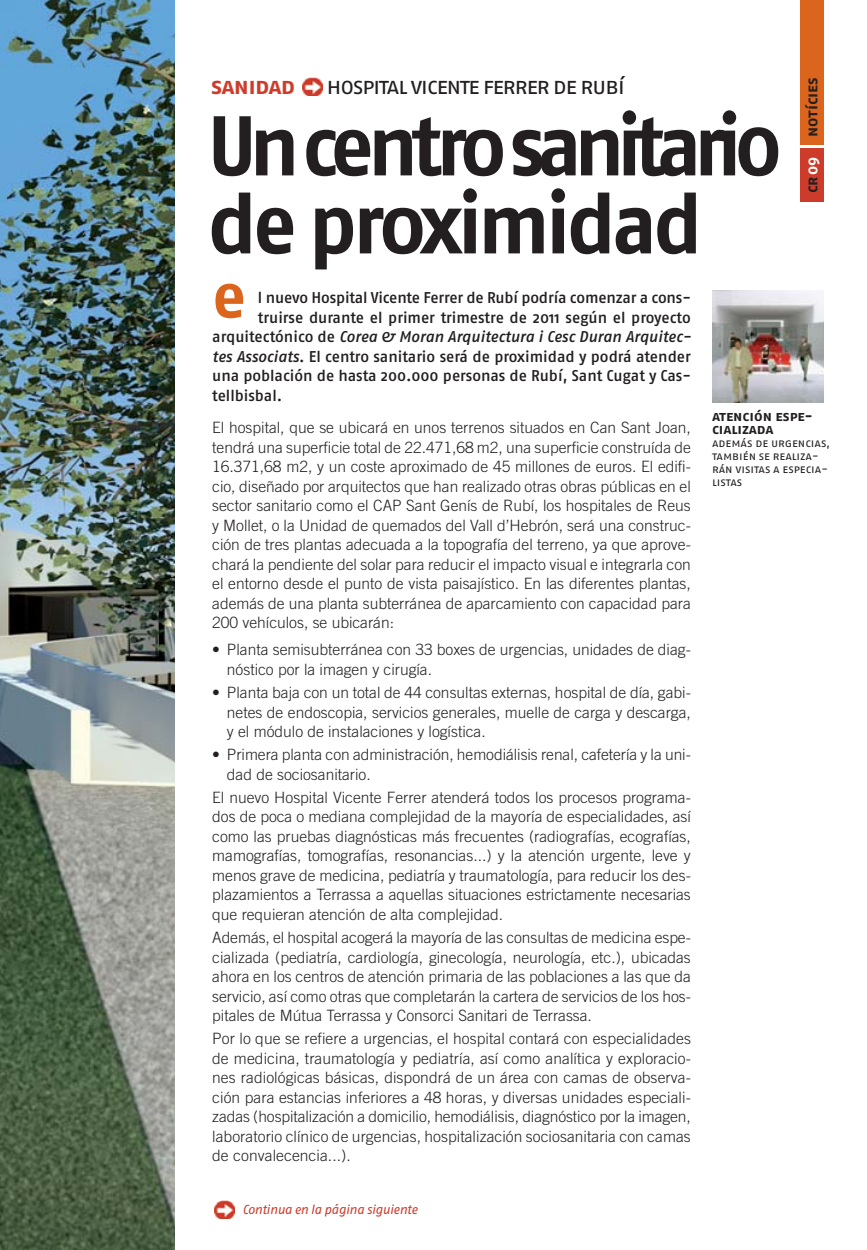
<style>
.page{position:relative;width:867px;height:1250px;background:#fff}
.page>*{position:absolute;margin:0;border:0;box-sizing:border-box;transform-origin:0 0}
.t1{font:700 84.5px/78px "Fago No";letter-spacing:-.07em;color:#231f20;scale:.96 1}
.t2{font:700 63px "Fago No";color:#dc651d}
.t3{font:23.5px "Fago No Regular Caps";letter-spacing:-.065em;color:#231f20}
.t4{font:23.5px "Fago No Bold Caps";letter-spacing:-.04em;color:#cd3c2b}
.t5{font:300 15.5px/19.5px "Trade Gothic";color:#231f20;text-align:justify}
.t6{font:15.5px "Fago No Med";letter-spacing:-.005em;color:#231f20}
.t7{font:italic 15.5px "Fago No Med";letter-spacing:-.005em;color:#231f20}
.t8{font:15.5px "Fago No Bold Caps";color:#231f20}
.t9{font:14.25px/13px "Fago No Bold Caps";letter-spacing:-.01em;color:#231f20}
.t10{font:italic 13px "Fago No";letter-spacing:-.025em;color:#cd3c2b}
.t11{font:11.75px/13px "Fago No Regular Caps";letter-spacing:-.01em;color:#231f20}
.s1{color:#fff}
.s2{font-style:normal}
.s3{font-style:italic}
</style>
<div class="page">
<div style="left:800px;top:0;width:23px;height:145px;background:#dc651d"></div>
<div style="left:800px;top:148px;width:23px;height:54px;background:#cd3c2b"></div>
<img style="left:712px;top:290px;width:111px;height:112px">
<img style="left:0;top:0;width:174px;height:1250px">
<img style="left:303px;top:78px;width:19px;height:18px">
<img style="left:215px;top:1201px;width:19px;height:18px">
<h3 class="t4" style="left:211px;top:72px;width:86px">sanidad</h3>
<h3 class="t3" style="left:327px;top:72px;width:300px">hospital vicente ferrer de rubí</h3>
<p class="t8" style="left:803px;top:137px;width:61px;rotate:-90deg">notícies</p>
<p class="t8" style="left:803px;top:193px;width:37px;rotate:-90deg">cr<span class="s1">09</span></p>
<h1 class="t1" style="left:208px;top:114px;width:600px">Uncentrosanitari0 de proximidad</h1>
<p class="t6" style="left:258px;top:292px;width:434px">l nuevo Hospital Vicente Ferrer de Rubí podría comenzar a cons-</p>
<p class="t6" style="left:258px;top:312px;width:434px">truirse durante el primer trimestre de 2011 según el proyecto</p>
<p class="t7" style="left:212px;top:331px;width:480px"><span class="s2">arquitectónico de</span> Corea &amp; Moran Arquitectura i Cesc Duran Arquitec-</p>
<p class="t6" style="left:212px;top:351px;width:480px"><span class="s3">tes Associats</span>. El centro sanitario será de proximidad y podrá atender</p>
<p class="t6" style="left:212px;top:370px;width:480px">una población de hasta 200.000 personas de Rubí, Sant Cugat y Cas-</p>
<p class="t6" style="left:212px;top:390px;width:72px">tellbisbal.</p>
<p class="t5" style="left:212px;top:420px;width:480px">El hospital, que se ubicará en unos terrenos situados en Can Sant Joan, tendrá una superficie total de 22.471,68 m2, una superficie construída de 16.371,68 m2, y un coste aproximado de 45 millones de euros. El edifi&shy;cio, diseñado por arquitectos que han realizado otras obras públicas en el sector sanitario como el CAP Sant Genís de Rubí, los hospitales de Reus y Mollet, o la Unidad de quemados del Vall d’Hebrón, será una construc&shy;ción de tres plantas adecuada a la topografía del terreno, ya que aprove&shy;chará la pendiente del solar para reducir el impacto visual e integrarla con el entorno desde el punto de vista paisajístico. En las diferentes plantas, además de una planta subterránea de aparcamiento con capacidad para 200 vehículos, se ubicarán:</p>
<p class="t5" style="left:227px;top:641px;width:465px;text-indent:-15px">• Planta semisubterránea con 33 boxes de urgencias, unidades de diag&shy;nóstico por la imagen y cirugía.</p>
<p class="t5" style="left:227px;top:684px;width:465px;text-indent:-15px">• Planta baja con un total de 44 consultas externas, hospital de día, gabi&shy;netes de endoscopia, servicios generales, muelle de carga y descarga, y el módulo de instalaciones y logística.</p>
<p class="t5" style="left:227px;top:746px;width:465px;text-indent:-15px">• Primera planta con administración, hemodiálisis renal, cafetería y la uni&shy;dad de sociosanitario.</p>
<p class="t5" style="left:212px;top:789px;width:480px">El nuevo Hospital Vicente Ferrer atenderá todos los procesos programa&shy;dos de poca o mediana complejidad de la mayoría de especialidades, así como las pruebas diagnósticas más frecuentes (radiografías, ecografías, mamografías, tomografías, resonancias...) y la atención urgente, leve y menos grave de medicina, pediatría y traumatología, para reducir los des&shy;plazamientos a Terrassa a aquellas situaciones estrictamente necesarias que requieran atención de alta complejidad.</p>
<p class="t5" style="left:212px;top:929px;width:480px">Además, el hospital acogerá la mayoría de las consultas de medicina espe&shy;cializada (pediatría, cardiología, ginecología, neurología, etc.), ubicadas ahora en los centros de atención primaria de las poblaciones a las que da servicio, así como otras que completarán la cartera de servicios de los hos&shy;pitales de Mútua Terrassa y Consorci Sanitari de Terrassa.</p>
<p class="t5" style="left:212px;top:1030px;width:480px">Por lo que se refiere a urgencias, el hospital contará con especialidades de medicina, traumatología y pediatría, así como analítica y exploracio&shy;nes radiológicas básicas, dispondrá de un área con camas de observa&shy;ción para estancias inferiores a 48 horas, y diversas unidades especiali&shy;zadas (hospitalización a domicilio, hemodiálisis, diagnóstico por la imagen, laboratorio clínico de urgencias, hospitalización sociosanitaria con camas de convalecencia...).</p>
<h2 class="t2" style="left:212px;top:272px;width:35px">e</h2>
<p class="t9" style="left:712px;top:409px;width:102px">atención espe&shy;cializada</p>
<p class="t11" style="left:712px;top:436px;width:119px">además de urgencias, también se realiza&shy;rán visitas a especia&shy;listas</p>
<p class="t10" style="left:242px;top:1204px;width:176px">Continua en la página siguiente</p>
</div>
